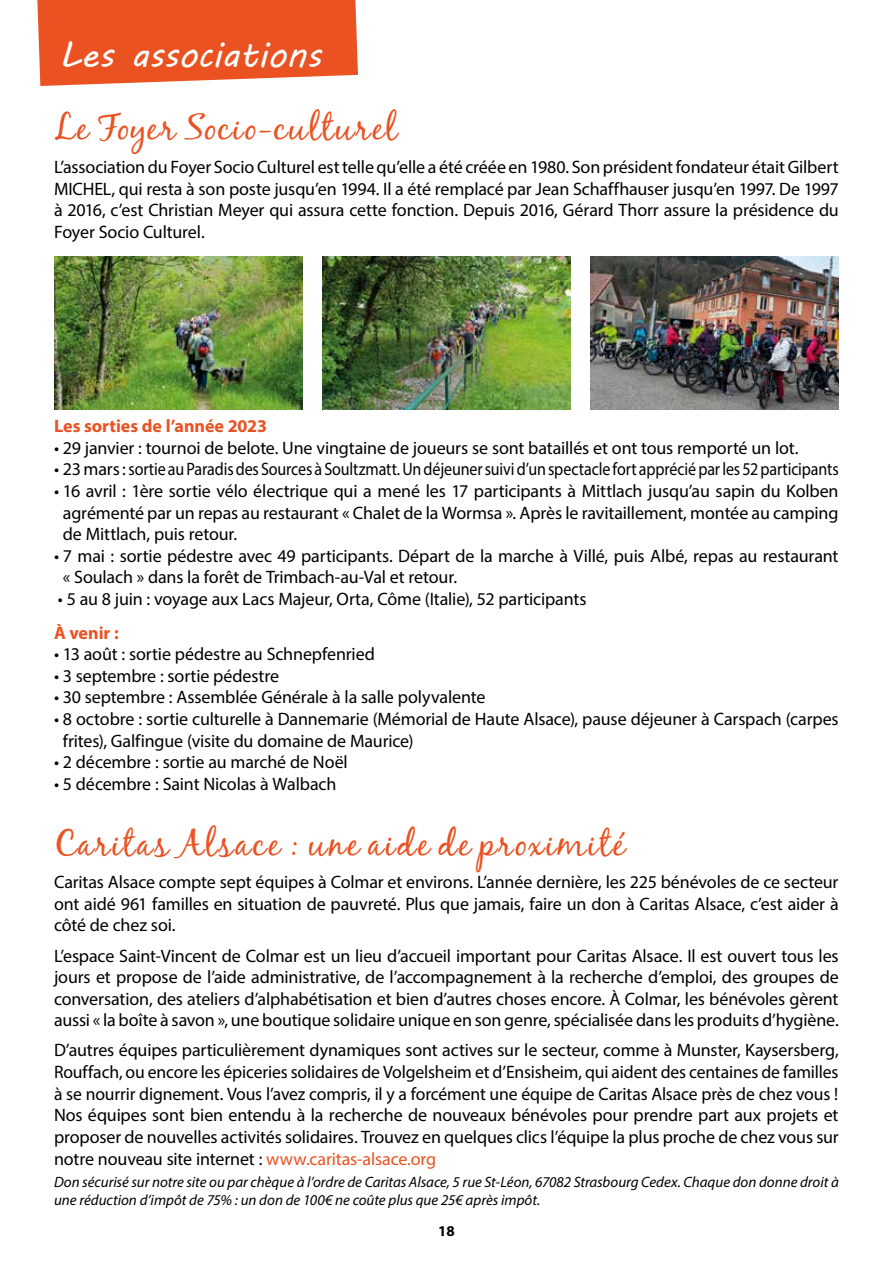
<style>
.page{position:relative;width:893px;height:1263px;background:#fff}
.page>*{position:absolute;margin:0;border:0;box-sizing:border-box;transform-origin:0 0}
.t1{font:36px "Black Jack";letter-spacing:.065em;color:#ea5221}
.t2{font:36px "MV Boli";color:#fff}
.t3{font:18px/21.6px "Myriad Pro";letter-spacing:-.01em;color:#000;text-align:justify}
.t4{font:700 18px "Myriad Pro";color:#ea5221}
.t5{font:italic 15px/18px "Myriad Pro";color:#000}
.t6{font:700 15px "Myriad Pro";color:#000}
.s1{color:#ea5221}
</style>
<div class="page">
<svg style="left:37px;top:0;width:321px;height:86px;background:#eb5e31"></svg>
<img style="left:54px;top:256px;width:249px;height:153px">
<img style="left:322px;top:256px;width:249px;height:153px">
<img style="left:590px;top:256px;width:249px;height:153px">
<h1 class="t2" style="left:59px;top:31px;width:264px">Les associations</h1>
<h1 class="t1" style="left:54px;top:106px;width:344px">Le Foyer Socio-culturel</h1>
<p class="t3" style="left:54px;top:156px;width:786px">L’association du Foyer Socio Culturel est telle qu’elle a été créée en 1980. Son président fondateur était Gilbert MICHEL, qui resta à son poste jusqu’en 1994. Il a été remplacé par Jean Schaffhauser jusqu’en 1997. De 1997 à 2016, c’est Christian Meyer qui assura cette fonction. Depuis 2016, Gérard Thorr assure la présidence du Foyer Socio Culturel.</p>
<p class="t4" style="left:54px;top:414px;width:214px">Les sorties de l’année 2023</p>
<p class="t3" style="left:54px;top:437px;width:746px">• 29 janvier : tournoi de belote. Une vingtaine de joueurs se sont bataillés et ont tous remporté un lot.</p>
<p class="t3" style="left:54px;top:458px;width:786px">• 23 mars : sortie au Paradis des Sources à Soultzmatt. Un déjeuner suivi d’un spectacle fort apprécié par les 52 participants</p>
<p class="t3" style="left:63px;top:480px;width:777px;text-indent:-9px">• 16 avril : 1ère sortie vélo électrique qui a mené les 17 participants à Mittlach jusqu’au sapin du Kolben agrémenté par un repas au restaurant « Chalet de la Wormsa ». Après le ravitaillement, montée au camping de Mittlach, puis retour.</p>
<p class="t3" style="left:63px;top:545px;width:777px;text-indent:-9px">• 7 mai : sortie pédestre avec 49 participants. Départ de la marche à Villé, puis Albé, repas au restaurant « Soulach » dans la forêt de Trimbach-au-Val et retour.</p>
<p class="t3" style="left:58px;top:588px;width:530px">• 5 au 8 juin : voyage aux Lacs Majeur, Orta, Côme (Italie), 52 participants</p>
<p class="t4" style="left:54px;top:621px;width:66px">À venir :</p>
<p class="t3" style="left:54px;top:643px;width:322px">• 13 août : sortie pédestre au Schnepfenried</p>
<p class="t3" style="left:54px;top:665px;width:227px">• 3 septembre : sortie pédestre</p>
<p class="t3" style="left:54px;top:686px;width:433px">• 30 septembre : Assemblée Générale à la salle polyvalente</p>
<p class="t3" style="left:63px;top:708px;width:777px;text-indent:-9px">• 8 octobre : sortie culturelle à Dannemarie (Mémorial de Haute Alsace), pause déjeuner à Carspach (carpes frites), Galfingue (visite du domaine de Maurice)</p>
<p class="t3" style="left:54px;top:751px;width:295px">• 2 décembre : sortie au marché de Noël</p>
<p class="t3" style="left:54px;top:773px;width:284px">• 5 décembre : Saint Nicolas à Walbach</p>
<h1 class="t1" style="left:54px;top:821px;width:572px">Caritas Alsace : une aide de proximité</h1>
<p class="t3" style="left:54px;top:871px;width:786px">Caritas Alsace compte sept équipes à Colmar et environs. L’année dernière, les 225 bénévoles de ce secteur ont aidé 961 familles en situation de pauvreté. Plus que jamais, faire un don à Caritas Alsace, c’est aider à côté de chez soi.</p>
<p class="t3" style="left:54px;top:944px;width:786px">L’espace Saint-Vincent de Colmar est un lieu d’accueil important pour Caritas Alsace. Il est ouvert tous les jours et propose de l’aide administrative, de l’accompagnement à la recherche d’emploi, des groupes de conversation, des ateliers d’alphabétisation et bien d’autres choses encore. À Colmar, les bénévoles gèrent aussi « la boîte à savon », une boutique solidaire unique en son genre, spécialisée dans les produits d’hygiène.</p>
<p class="t3" style="left:54px;top:1039px;width:786px">D’autres équipes particulièrement dynamiques sont actives sur le secteur, comme à Munster, Kaysersberg, Rouffach, ou encore les épiceries solidaires de Volgelsheim et d’Ensisheim, qui aident des centaines de familles à se nourrir dignement. Vous l’avez compris, il y a forcément une équipe de Caritas Alsace près de chez vous !<br>Nos équipes sont bien entendu à la recherche de nouveaux bénévoles pour prendre part aux projets et proposer de nouvelles activités solidaires. Trouvez en quelques clics l’équipe la plus proche de chez vous sur notre nouveau site internet : <span class="s1">www.caritas-alsace.org</span></p>
<p class="t5" style="left:54px;top:1172px;width:786px">Don sécurisé sur notre site ou par chèque à l’ordre de Caritas Alsace, 5 rue St-Léon, 67082 Strasbourg Cedex. Chaque don donne droit à une réduction d’impôt de 75% : un don de 100€ ne coûte plus que 25€ après impôt.</p>
<p class="t6" style="left:438px;top:1221px;width:18px">18</p>
</div>
